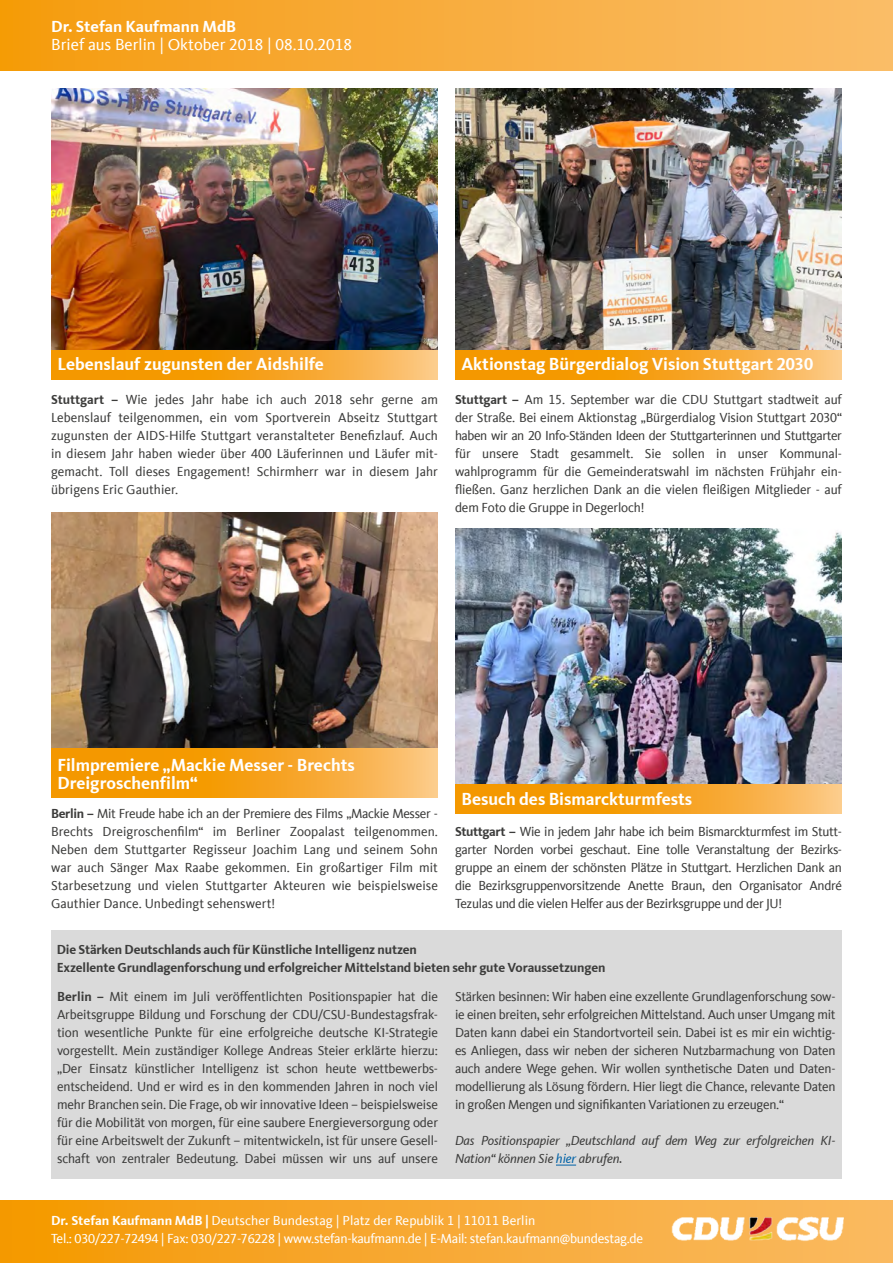
<style>
.page{position:relative;width:893px;height:1263px;background:#fff}
.page>*{position:absolute;margin:0;border:0;box-sizing:border-box;transform-origin:0 0}
.t1{font:700 18px/18px "CDU Kievit Tab";color:#fff}
.t2{font:16.5px "CDU Kievit Tab";color:#fff}
.t3{font:700 16.5px "CDU Kievit Tab";color:#fff}
.t4{font:13.5px/18px "CDU Kievit Tab";letter-spacing:-.01em;color:#3c3c3b;text-align:justify}
.t5{font:13.5px/18px "CDU Kievit Tab";letter-spacing:-.02em;color:#fff}
.t6{font:700 13.5px/18px "CDU Kievit Tab";letter-spacing:-.01em;color:#3c3c3b}
.t7{font:italic 13.5px/18px "CDU Kievit Tab";letter-spacing:-.01em;color:#3c3c3b}
.s1{font-weight:700}
.s2{color:#0062a7}
</style>
<div class="page">
<div style="left:0;top:0;width:893px;height:70px;background:linear-gradient(to right,#f59c0e,#fbbd6a)"></div>
<div style="left:0;top:1200px;width:893px;height:63px;background:linear-gradient(to right,#f59903,#faba64)"></div>
<img style="left:669px;top:1215px;width:177px;height:26px">
<img style="left:455px;top:88px;width:387px;height:262px">
<div style="left:51px;top:930px;width:791px;height:248px;background:#dadada"></div>
<img style="left:51px;top:88px;width:387px;height:262px">
<img style="left:455px;top:528px;width:387px;height:256px">
<img style="left:51px;top:512px;width:387px;height:236px">
<svg style="left:51px;top:350px;width:387px;height:30px;background:#f6a524"></svg>
<svg style="left:455px;top:784px;width:387px;height:29px;background:#f6a524"></svg>
<svg style="left:455px;top:350px;width:387px;height:30px;background:#f6a524"></svg>
<svg style="left:51px;top:748px;width:387px;height:49px;background:#f6a524"></svg>
<svg style="left:556px;top:1165px;width:20px;height:1px"></svg>
<p class="t3" style="left:51px;top:17px;width:187px">Dr. Stefan Kaufmann MdB</p>
<p class="t2" style="left:51px;top:35px;width:302px">Brief aus Berlin | Oktober 2018 | 08.10.2018</p>
<h1 class="t1" style="left:57px;top:355px;width:268px">Lebenslauf zugunsten der Aidshilfe</h1>
<p class="t4" style="left:51px;top:391px;width:388px"><span class="s1">Stuttgart –</span> Wie jedes Jahr habe ich auch 2018 sehr gerne am Lebenslauf teilgenommen, ein vom Sportverein Abseitz Stuttgart zugunsten der AIDS-Hilfe Stuttgart veranstalteter Benefizlauf. Auch in diesem Jahr haben wieder über 400 Läuferinnen und Läufer mit&shy;gemacht. Toll dieses Engagement! Schirmherr war in diesem Jahr übrigens Eric Gauthier.</p>
<h1 class="t1" style="left:461px;top:355px;width:353px">Aktionstag Bürgerdialog Vision Stuttgart 2030</h1>
<p class="t4" style="left:455px;top:391px;width:388px"><span class="s1">Stuttgart –</span> Am 15. September war die CDU Stuttgart stadtweit auf der Straße. Bei einem Aktionstag „Bürgerdialog Vision Stuttgart 2030“ haben wir an 20 Info-Ständen Ideen der Stuttgarterinnen und Stuttgarter für unsere Stadt gesammelt. Sie sollen in unser Kommunal&shy;wahlprogramm für die Gemeinderatswahl im nächsten Frühjahr ein&shy;fließen. Ganz herzlichen Dank an die vielen fleißigen Mitglieder - auf dem Foto die Gruppe in Degerloch!</p>
<h1 class="t1" style="left:57px;top:756px;width:299px">Filmpremiere „Mackie Messer - Brechts<br>Dreigroschenfilm“</h1>
<p class="t4" style="left:51px;top:805px;width:388px"><span class="s1">Berlin –</span> Mit Freude habe ich an der Premiere des Films „Mackie Messer - Brechts Dreigroschenfilm“ im Berliner Zoopalast teilgenommen.<br>Neben dem Stuttgarter Regisseur Joachim Lang und seinem Sohn war auch Sänger Max Raabe gekommen. Ein großartiger Film mit Starbesetzung und vielen Stuttgarter Akteuren wie beispielsweise Gauthier Dance. Unbedingt sehenswert!</p>
<h1 class="t1" style="left:461px;top:790px;width:232px">Besuch des Bismarckturmfests</h1>
<p class="t4" style="left:455px;top:823px;width:388px"><span class="s1">Stuttgart –</span> Wie in jedem Jahr habe ich beim Bismarckturmfest im Stutt&shy;garter Norden vorbei geschaut. Eine tolle Veranstaltung der Bezirks&shy;gruppe an einem der schönsten Plätze in Stuttgart. Herzlichen Dank an die Bezirksgruppenvorsitzende Anette Braun, den Organisator André Tezulas und die vielen Helfer aus der Bezirksgruppe und der JU!</p>
<p class="t6" style="left:57px;top:940px;width:550px">Die Stärken Deutschlands auch für Künstliche Intelligenz nutzen<br>Exzellente Grundlagenforschung und erfolgreicher Mittelstand bieten sehr gute Voraussetzungen</p>
<p class="t4" style="left:57px;top:988px;width:382px"><span class="s1">Berlin –</span> Mit einem im Juli veröffentlichten Positionspapier hat die Arbeitsgruppe Bildung und Forschung der CDU/CSU-Bundestagsfrak&shy;tion wesentliche Punkte für eine erfolgreiche deutsche KI-Strategie vorgestellt. Mein zuständiger Kollege Andreas Steier erklärte hierzu: „Der Einsatz künstlicher Intelligenz ist schon heute wettbewerbs&shy;entscheidend. Und er wird es in den kommenden Jahren in noch viel mehr Branchen sein. Die Frage, ob wir innovative Ideen – beispielsweise für die Mobilität von morgen, für eine saubere Energieversorgung oder für eine Arbeitswelt der Zukunft – mitentwickeln, ist für unsere Gesell&shy;schaft von zentraler Bedeutung. Dabei müssen wir uns auf unsere</p>
<p class="t4" style="left:455px;top:988px;width:382px">Stärken besinnen: Wir haben eine exzellente Grundlagenforschung sow&shy;ie einen breiten, sehr erfolgreichen Mittelstand. Auch unser Umgang mit Daten kann dabei ein Standortvorteil sein. Dabei ist es mir ein wichtig&shy;es Anliegen, dass wir neben der sicheren Nutzbarmachung von Daten auch andere Wege gehen. Wir wollen synthetische Daten und Daten&shy;modellierung als Lösung fördern. Hier liegt die Chance, relevante Daten in großen Mengen und signifikanten Variationen zu erzeugen.“</p>
<p class="t7" style="left:455px;top:1132px;width:382px">Das Positionspapier „Deutschland auf dem Weg zur erfolgreichen KI-<br>Nation“ können Sie <span class="s2">hier</span> abrufen.</p>
<p class="t5" style="left:51px;top:1211px;width:594px"><span class="s1">Dr. Stefan Kaufmann MdB |</span> Deutscher Bundestag | Platz der Republik 1 | 11011 Berlin<br>Tel.: 030/227-72494 | Fax: 030/227-76228 | www.stefan-kaufmann.de | E-Mail: stefan.kaufmann@bundestag.de</p>
</div>
